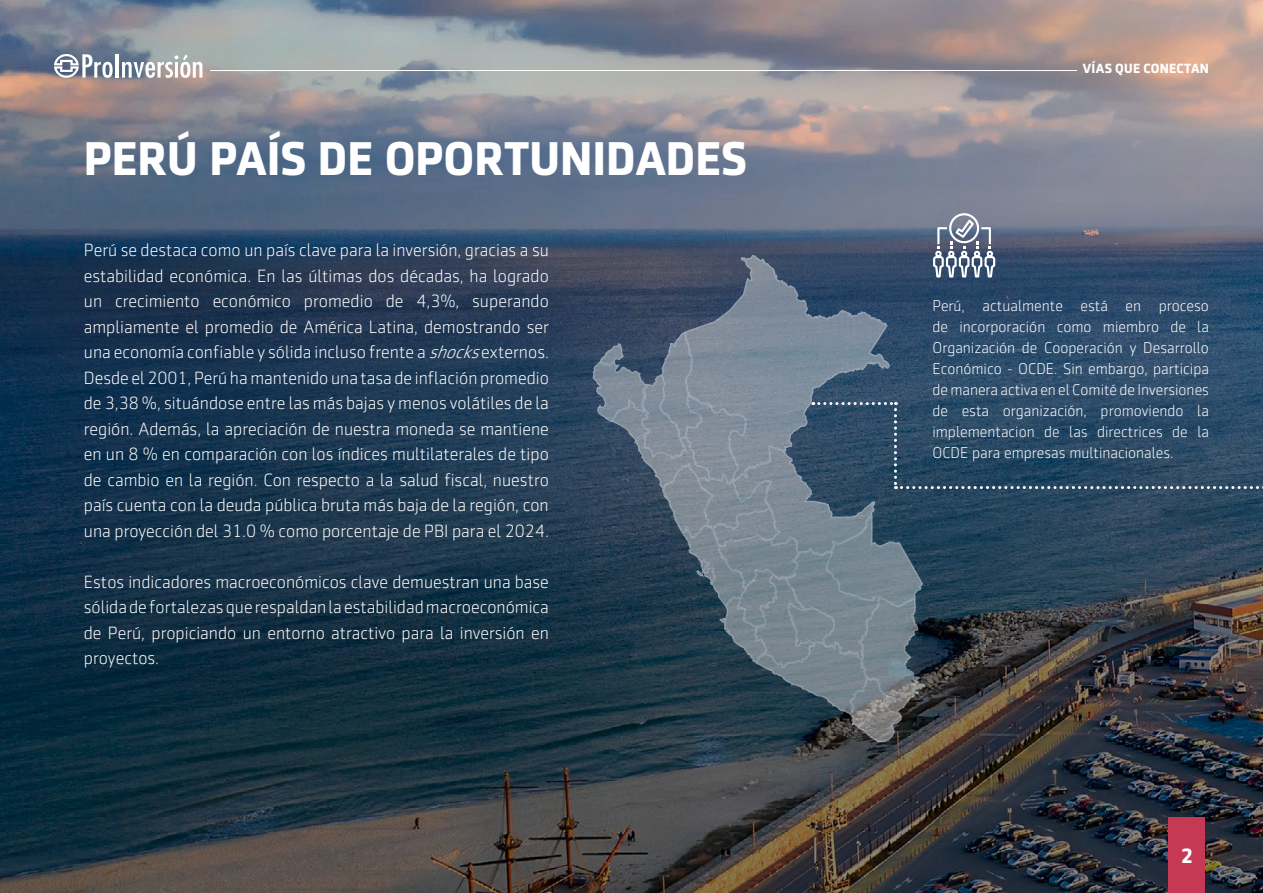
<style>
.page{position:relative;width:1263px;height:893px;background:#fff}
.page>*{position:absolute;margin:0;border:0;box-sizing:border-box;transform-origin:0 0}
.t1{font:700 48px "Sentico Sans DT";color:#fff}
.t2{font:700 21px "Sentico Sans DT";color:#fff}
.t3{font:300 18px/25.5px "Sentico Sans DT";color:#fff;text-align:justify}
.t4{font:300 15.75px/21px "Sentico Sans DT";color:#fff;text-align:justify}
.t5{font:700 13.5px "Sentico Sans DT";letter-spacing:.015em;color:#fff}
.s1{font-style:italic}
</style>
<div class="page">
<img style="left:0;top:0;width:1263px;height:893px">
<div style="left:1168px;top:817px;width:37px;height:76px;background:#c53955"></div>
<svg style="left:933px;top:213px;width:62px;height:65px"></svg>
<svg style="left:683px;top:254px;width:208px;height:57px;background:#43556e"></svg>
<hr style="left:210px;top:70px;width:867px;height:1px;background:#fff">
<svg style="left:54px;top:54px;width:59px;height:24px"></svg>
<hr style="left:115px;top:54px;width:4px;height:24px;background:#fff">
<svg style="left:122px;top:55px;width:80px;height:23px"></svg>
<svg style="left:591px;top:311px;width:672px;height:432px;background:#425565"></svg>
<h1 class="t1" style="left:84px;top:131px;width:665px">PERÚ PAÍS DE OPORTUNIDADES</h1>
<p class="t3" style="left:84px;top:238px;width:467px">Perú se destaca como un país clave para la inversión, gracias a su estabilidad económica. En las últimas dos décadas, ha logrado un crecimiento económico promedio de 4,3%, superando ampliamente el promedio de América Latina, demostrando ser una economía confiable y sólida incluso frente a <span class="s1">shocks</span>externos.<br>Desde el 2001, Perú ha mantenido una tasa de inflación promedio de 3,38 %, situándose entre las más bajas y menos volátiles de la región. Además, la apreciación de nuestra moneda se mantiene en un 8 % en comparación con los índices multilaterales de tipo de cambio en la región. Con respecto a la salud fiscal, nuestro país cuenta con la deuda pública bruta más baja de la región, con una proyección del 31.0 % como porcentaje de PBI para el 2024.</p>
<p class="t3" style="left:84px;top:569px;width:467px">Estos indicadores macroeconómicos clave demuestran una base sólida de fortalezas que respaldan la estabilidad macroeconómica de Perú, propiciando un entorno atractivo para la inversión en proyectos.</p>
<p class="t5" style="left:1083px;top:60px;width:128px">VÍAS QUE CONECTAN</p>
<p class="t4" style="left:932px;top:296px;width:278px">Perú, actualmente está en proceso de incorporación como miembro de la Organización de Cooperación y Desarrollo Económico - OCDE. Sin embargo, participa de manera activa en el Comité de Inversiones de esta organización, promoviendo la implementacion de las directrices de la OCDE para empresas multinacionales.</p>
<p class="t2" style="left:1181px;top:843px;width:14px">2</p>
</div>
